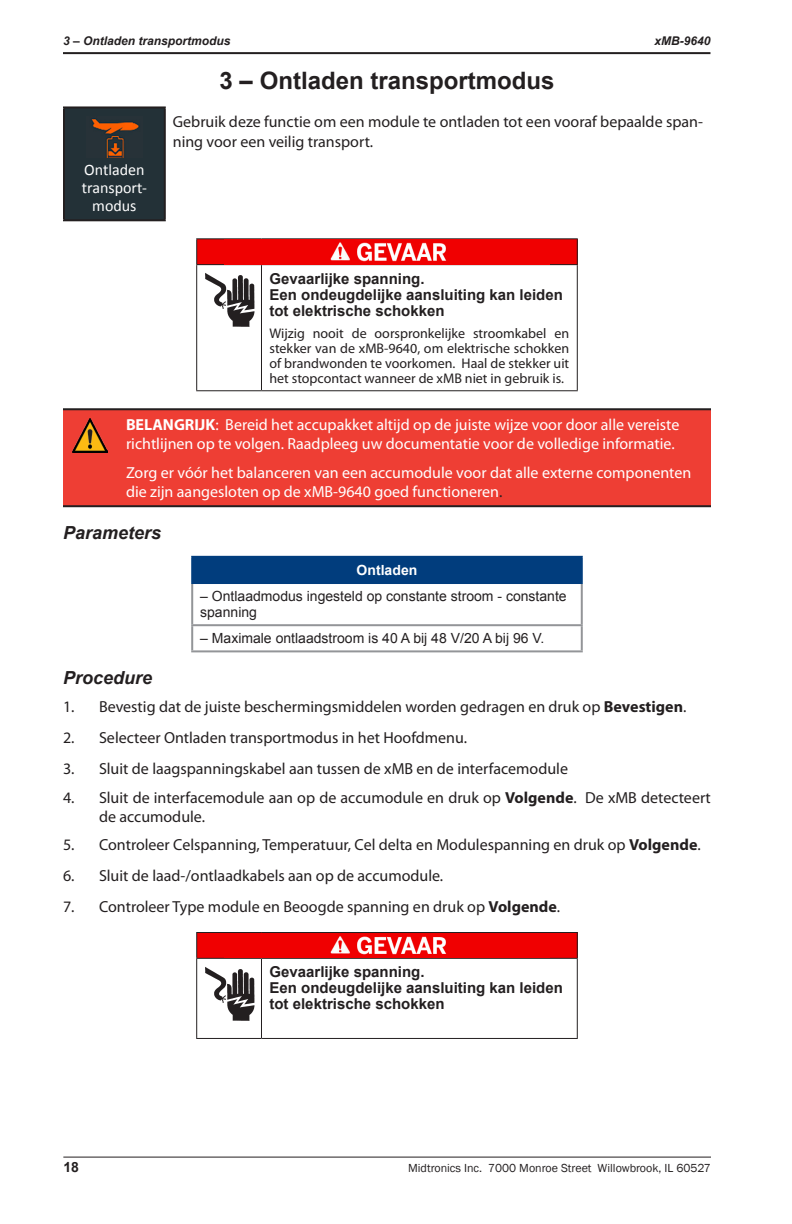
<style>
.page{position:relative;width:792px;height:1224px;background:#fff}
.page>*{position:absolute;margin:0;border:0;box-sizing:border-box;transform-origin:0 0}
.t1{font:700 24px "Arial";color:#231f20}
.t2{font:italic 700 18px "Arial";color:#231f20}
.t3{font:16px/19.2px "Myriad Pro";color:#231f20}
.t4{font:16px/19.2px "Myriad Pro";color:#fff}
.t5{font:16px/18px "Calibri";color:#fff;text-align:center}
.t6{font:700 15px/16px "Arial";color:#231f20}
.t7{font:14px/15px "Myriad Pro";color:#231f20;text-align:justify}
.t8{font:14px/16px "Arial";color:#231f20}
.t9{font:700 14px "Arial";color:#fff}
.t10{font:700 14px "Arial";color:#231f20}
.t11{font:12px "Franklin Gothic";color:#231f20}
.t12{font:italic 700 12px "Arial";color:#231f20}
.s1{font-weight:700}
.s2{color:#231f20}
</style>
<div class="page">
<hr style="left:63px;top:1157px;width:648px;height:1px;background:#231f20">
<hr style="left:63px;top:52px;width:647px;height:2px;background:#231f20">
<div style="left:64px;top:107px;width:101px;height:113px;background:#233137"></div>
<hr style="left:63px;top:106px;width:103px;height:2px;background:#231f20">
<hr style="left:63px;top:108px;width:2px;height:111px;background:#231f20">
<hr style="left:63px;top:219px;width:103px;height:2px;background:#231f20">
<hr style="left:164px;top:108px;width:2px;height:111px;background:#231f20">
<img style="left:91px;top:118px;width:49px;height:39px">
<div style="left:197px;top:239px;width:380px;height:26px;background:#f00001"></div>
<svg style="left:577px;top:239px;width:1px;height:25px"></svg>
<hr style="left:196px;top:238px;width:65px;height:1px;background:#231f20">
<svg style="left:196px;top:239px;width:1px;height:25px"></svg>
<hr style="left:261px;top:238px;width:317px;height:1px;background:#231f20">
<hr style="left:196px;top:264px;width:65px;height:1px;background:#231f20">
<hr style="left:196px;top:265px;width:1px;height:125px;background:#231f20">
<hr style="left:261px;top:264px;width:317px;height:1px;background:#231f20">
<hr style="left:261px;top:265px;width:1px;height:125px;background:#231f20">
<hr style="left:577px;top:265px;width:1px;height:125px;background:#231f20">
<hr style="left:196px;top:390px;width:65px;height:1px;background:#231f20">
<hr style="left:261px;top:390px;width:317px;height:1px;background:#231f20">
<img style="left:330px;top:242px;width:117px;height:20px">
<img style="left:205px;top:273px;width:50px;height:54px">
<div style="left:63px;top:409px;width:648px;height:97px;background:#ee3e34"></div>
<hr style="left:63px;top:408px;width:648px;height:2px;background:#231f20">
<hr style="left:63px;top:505px;width:648px;height:2px;background:#231f20">
<img style="left:72px;top:418px;width:35px;height:34px">
<div style="left:192px;top:557px;width:390px;height:26px;background:#013d7d"></div>
<hr style="left:191px;top:584px;width:2px;height:40px;background:#939598">
<hr style="left:581px;top:584px;width:2px;height:40px;background:#939598">
<hr style="left:191px;top:624px;width:392px;height:2px;background:#939598">
<hr style="left:191px;top:626px;width:2px;height:24px;background:#939598">
<hr style="left:581px;top:626px;width:2px;height:24px;background:#939598">
<hr style="left:191px;top:650px;width:392px;height:2px;background:#939598">
<hr style="left:191px;top:556px;width:392px;height:2px;background:#013d7d">
<hr style="left:191px;top:558px;width:2px;height:24px;background:#013d7d">
<hr style="left:581px;top:558px;width:2px;height:24px;background:#013d7d">
<hr style="left:191px;top:582px;width:392px;height:2px;background:#013d7d">
<div style="left:197px;top:933px;width:380px;height:25px;background:#f00001"></div>
<svg style="left:577px;top:933px;width:1px;height:25px"></svg>
<hr style="left:196px;top:932px;width:65px;height:1px;background:#231f20">
<svg style="left:196px;top:933px;width:1px;height:25px"></svg>
<hr style="left:261px;top:932px;width:317px;height:1px;background:#231f20">
<hr style="left:196px;top:958px;width:65px;height:1px;background:#231f20">
<hr style="left:196px;top:959px;width:1px;height:79px;background:#231f20">
<hr style="left:261px;top:958px;width:317px;height:1px;background:#231f20">
<hr style="left:261px;top:959px;width:1px;height:79px;background:#231f20">
<hr style="left:577px;top:959px;width:1px;height:79px;background:#231f20">
<hr style="left:196px;top:1038px;width:65px;height:1px;background:#231f20">
<hr style="left:261px;top:1038px;width:317px;height:1px;background:#231f20">
<img style="left:330px;top:936px;width:117px;height:19px">
<img style="left:205px;top:967px;width:50px;height:54px">
<p class="t12" style="left:63px;top:33px;width:169px">3 – Ontladen transportmodus</p>
<p class="t12" style="left:654px;top:33px;width:58px">xMB-9640</p>
<h1 class="t1" style="left:220px;top:65px;width:336px">3 – Ontladen transportmodus</h1>
<p class="t5" style="left:82px;top:161px;width:67px">Ontladen transport&shy;modus</p>
<p class="t3" style="left:173px;top:112px;width:532px">Gebruik deze functie om een module te ontladen tot een vooraf bepaalde span&shy;ning voor een veilig transport.</p>
<p class="t6" style="left:269px;top:271px;width:295px">Gevaarlijke spanning.<br>Een ondeugdelijke aansluiting kan leiden tot elektrische schokken</p>
<p class="t7" style="left:269px;top:325px;width:301px">Wijzig nooit de oorspronkelijke stroomkabel en stekker van de xMB-9640, om elektrische schokken of brandwonden te voorkomen. Haal de stekker uit het stopcontact wanneer de xMB niet in gebruik is.</p>
<p class="t4" style="left:126px;top:415px;width:555px"><span class="s1">BELANGRIJK</span>: Bereid het accupakket altijd op de juiste wijze voor door alle vereiste richtlijnen op te volgen. Raadpleeg uw documentatie voor de volledige informatie.</p>
<p class="t4" style="left:126px;top:463px;width:567px">Zorg er vóór het balanceren van een accumodule voor dat alle externe componenten die zijn aangesloten op de xMB-9640 goed functioneren<span class="s2">.</span></p>
<p class="t2" style="left:63px;top:521px;width:100px">Parameters</p>
<p class="t9" style="left:357px;top:561px;width:62px">Ontladen</p>
<p class="t8" style="left:200px;top:588px;width:368px">– Ontlaadmodus ingesteld op constante stroom - constante spanning</p>
<p class="t8" style="left:200px;top:631px;width:346px">– Maximale ontlaadstroom is 40 A bij 48 V/20 A bij 96 V.</p>
<p class="t2" style="left:63px;top:666px;width:91px">Procedure</p>
<p class="t3" style="left:63px;top:697px;width:625px">1. Bevestig dat de juiste beschermingsmiddelen worden gedragen en druk op <span class="s1">Bevestigen</span>.</p>
<p class="t3" style="left:63px;top:728px;width:406px">2. Selecteer Ontladen transportmodus in het Hoofdmenu.</p>
<p class="t3" style="left:63px;top:759px;width:507px">3. Sluit de laagspanningskabel aan tussen de xMB en de interfacemodule</p>
<p class="t3" style="left:99px;top:787px;width:613px;text-indent:-36px">4. Sluit de interfacemodule aan op de accumodule en druk op <span class="s1">Volgende</span>. De xMB detecteert de accumodule.</p>
<p class="t3" style="left:63px;top:835px;width:639px">5. Controleer Celspanning, Temperatuur, Cel delta en Modulespanning en druk op <span class="s1">Volgende</span>.</p>
<p class="t3" style="left:63px;top:866px;width:382px">6. Sluit de laad-/ontlaadkabels aan op de accumodule.</p>
<p class="t3" style="left:63px;top:897px;width:499px">7. Controleer Type module en Beoogde spanning en druk op <span class="s1">Volgende</span>.</p>
<p class="t6" style="left:269px;top:965px;width:295px">Gevaarlijke spanning.<br>Een ondeugdelijke aansluiting kan leiden tot elektrische schokken</p>
<p class="t10" style="left:63px;top:1158px;width:17px">18</p>
<p class="t11" style="left:408px;top:1161px;width:304px">Midtronics Inc. 7000 Monroe Street Willowbrook, IL 60527</p>
</div>
